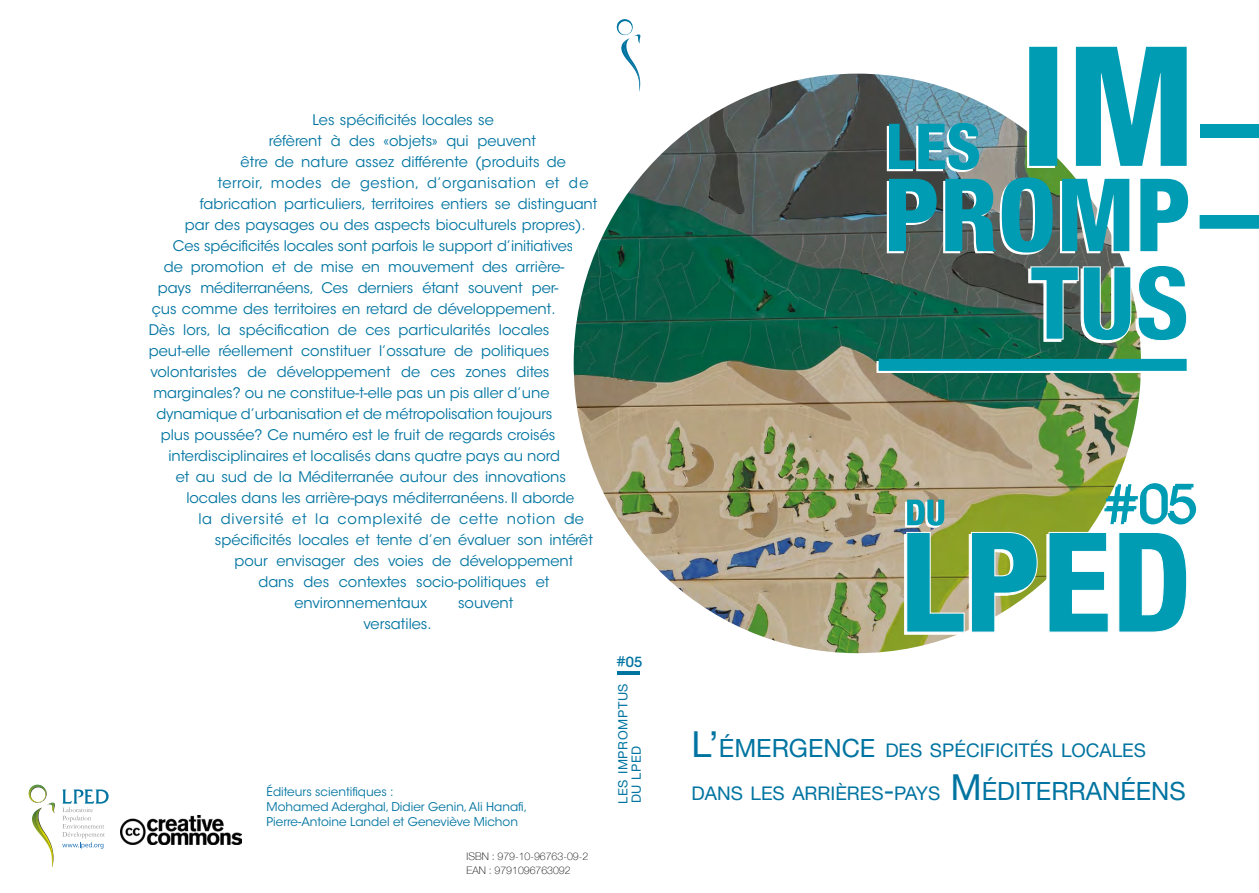
<style>
.page{position:relative;width:1259px;height:893px;background:#fff}
.page>*{position:absolute;margin:0;border:0;box-sizing:border-box;transform-origin:0 0}
.t1{font:51.15px "ITC Avant Garde Std";color:#009cb4}
.t2{font:18.9px "Helvetica Neue LT Std";color:#0074a1}
.t3{font:14.55px "ITC Avant Garde Std";color:#0074a1}
.t4{font:14.55px "ITC Avant Garde Std";letter-spacing:.03em;color:#0074a1}
.t5{font:14.55px "ITC Avant Garde Std";letter-spacing:.05em;color:#0074a1}
.t6{font:500 13.8px "ITC Avant Garde Std";color:#0074a1}
.t7{font:12.75px/13.4px "Helvetica Neue LT Std";letter-spacing:.05em;color:#0074a1}
.t8{font:12px/15px "ITC Avant Garde Std";color:#0074a1}
.t9{font:100 10.5px "Helvetica Neue";color:#000}
.s1{font-size:15.9px}
.s2{font-size:58.95px}
.s3{font-size:36px}
.s4{font-size:25.2px}
.s5{font-size:27px}
</style>
<div class="page">
<svg style="left:28px;top:784px;width:27px;height:83px"></svg>
<svg style="left:62px;top:789px;width:47px;height:60px"></svg>
<svg style="left:616px;top:19px;width:25px;height:55px"></svg>
<img style="left:573px;top:74px;width:568px;height:579px">
<img style="left:120px;top:816px;width:121px;height:28px">
<hr style="left:617px;top:671px;width:23px;height:3px;background:#0074a1">
<div style="left:876px;top:361px;width:308px;height:12px;background:#fff"></div>
<svg style="left:887px;top:47px;width:372px;height:208px"></svg>
<svg style="left:1028px;top:265px;width:158px;height:78px"></svg>
<svg style="left:904px;top:500px;width:133px;height:134px;background:#69ae8f"></svg>
<svg style="left:1047px;top:532px;width:139px;height:102px"></svg>
<div style="left:878px;top:359px;width:308px;height:12px;background:#009cb4"></div>
<div style="left:1200px;top:124px;width:59px;height:13px;background:#009cb4"></div>
<p class="t3" style="left:312px;top:111px;width:183px">Les spécificités locales se</p>
<p class="t3" style="left:269px;top:132px;width:268px">réfèrent à des «objets» qui peuvent</p>
<p class="t3" style="left:240px;top:153px;width:327px">être de nature assez différente (produits de</p>
<p class="t4" style="left:218px;top:174px;width:372px">terroir, modes de gestion, d’organisation et de</p>
<p class="t3" style="left:200px;top:195px;width:399px">fabrication particuliers, territoires entiers se distinguant</p>
<p class="t3" style="left:185px;top:216px;width:402px">par des paysages ou des aspects bioculturels propres).</p>
<p class="t3" style="left:173px;top:237px;width:402px">Ces spécificités locales sont parfois le support d’initiatives</p>
<p class="t3" style="left:164px;top:258px;width:402px">de promotion et de mise en mouvement des arrière-</p>
<p class="t3" style="left:158px;top:279px;width:402px">pays méditerranéens, Ces derniers étant souvent per-</p>
<p class="t3" style="left:152px;top:300px;width:405px">çus comme des territoires en retard de développement.</p>
<p class="t3" style="left:149px;top:321px;width:402px">Dès lors, la spécification de ces particularités locales</p>
<p class="t3" style="left:149px;top:342px;width:402px">peut-elle réellement constituer l’ossature de politiques</p>
<p class="t3" style="left:150px;top:363px;width:401px">volontaristes de développement de ces zones dites</p>
<p class="t3" style="left:153px;top:384px;width:398px">marginales? ou ne constitue-t-elle pas un pis aller d’une</p>
<p class="t3" style="left:156px;top:405px;width:397px">dynamique d’urbanisation et de métropolisation toujours</p>
<p class="t3" style="left:161px;top:426px;width:396px">plus poussée? Ce numéro est le fruit de regards croisés</p>
<p class="t3" style="left:168px;top:447px;width:393px">interdisciplinaires et localisés dans quatre pays au nord</p>
<p class="t3" style="left:176px;top:468px;width:392px">et au sud de la Méditerranée autour des innovations</p>
<p class="t3" style="left:186px;top:489px;width:390px">locales dans les arrière-pays méditerranéens. Il aborde</p>
<p class="t5" style="left:198px;top:510px;width:387px">la diversité et la complexité de cette notion de</p>
<p class="t3" style="left:215px;top:531px;width:379px">spécificités locales et tente d’en évaluer son intérêt</p>
<p class="t3" style="left:234px;top:552px;width:340px">pour envisager des voies de développement</p>
<p class="t3" style="left:258px;top:573px;width:293px">dans des contextes socio-politiques et</p>
<p class="t3" style="left:294px;top:594px;width:134px">environnementaux</p>
<p class="t3" style="left:458px;top:594px;width:57px">souvent</p>
<p class="t3" style="left:363px;top:615px;width:70px">versatiles.</p>
<p class="t8" style="left:266px;top:784px;width:262px">Éditeurs scientifiques :<br>Mohamed Aderghal, Didier Genin, Ali Hanafi,<br>Pierre-Antoine Landel et Geneviève Michon</p>
<p class="t9" style="left:466px;top:848px;width:123px">ISBN : 979-10-96763-09-2</p>
<p class="t9" style="left:466px;top:862px;width:105px">EAN : 9791096763092</p>
<p class="t6" style="left:616px;top:653px;width:27px"><span class="s1">#</span>05</p>
<p class="t7" style="left:616px;top:804px;width:122px;rotate:-90deg">LES IMPROMPTUS<br>DU LPED</p>
<h1 class="t1" style="left:1103px;top:474px;width:94px"><span class="s2">#</span>05</h1>
<p class="t2" style="left:691px;top:739px;width:456px"><span class="s3">L’</span><span class="s4">ÉMERGENCE</span> DES SPÉCIFICITÉS LOCALES</p>
<p class="t2" style="left:691px;top:782px;width:496px">DANS LES ARRIÈRES<span class="s5">-</span>PAYS <span class="s3">M</span> <span class="s4">ÉDITERRANÉENS</span></p>
</div>
